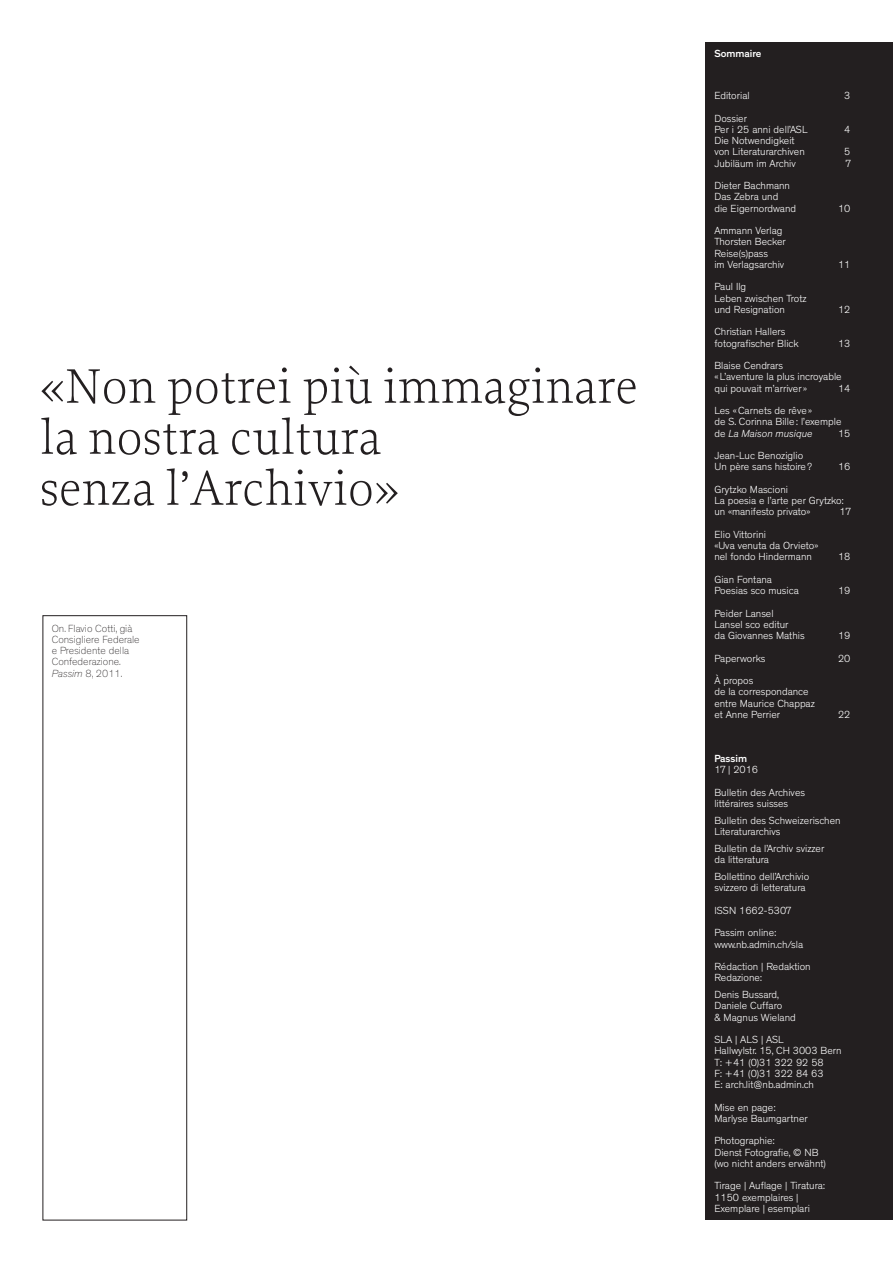
<style>
.page{position:relative;width:893px;height:1263px;background:#fff}
.page>*{position:absolute;margin:0;border:0;box-sizing:border-box;transform-origin:0 0}
.t1{font:300 51px/51px "Proforma";color:#231f20}
.t2{font:300 10.5px/11.2px "Theinhardt";color:#fff}
.t3{font:100 10.5px/11.2px "Theinhardt";color:#231f20}
.t4{font:500 10.5px "Theinhardt";color:#fff}
.s1{font-style:italic}
</style>
<div class="page">
<div style="left:43px;top:615px;width:144px;height:605px;border:1px solid #231f20"></div>
<div style="left:706px;top:43px;width:187px;height:1177px;background:#231f20"></div>
<h1 class="t1" style="left:40px;top:360px;width:600px">«Non potrei più immaginare la nostra cultura<br>senza l’Archivio»</h1>
<p class="t3" style="left:52px;top:623px;width:89px">On. Flavio Cotti, già<br>Consigliere Federale e Presidente della<br>Confederazione.<br><span class="s1">Passim</span> 8, 2011.</p>
<p class="t4" style="left:714px;top:50px;width:49px">Sommaire</p>
<p class="t2" style="left:714px;top:91px;width:37px">Editorial</p>
<p class="t2" style="left:844px;top:91px;width:8px">3</p>
<p class="t2" style="left:714px;top:113px;width:95px">Dossier<br>Per i 25 anni dell’ASL</p>
<p class="t2" style="left:844px;top:125px;width:8px">4</p>
<p class="t2" style="left:714px;top:136px;width:92px">Die Notwendigkeit von Literaturarchiven</p>
<p class="t2" style="left:844px;top:147px;width:8px">5</p>
<p class="t2" style="left:714px;top:158px;width:83px">Jubiläum im Archiv</p>
<p class="t2" style="left:846px;top:158px;width:6px">7</p>
<p class="t2" style="left:714px;top:181px;width:83px">Dieter Bachmann<br>Das Zebra und<br>die Eigernordwand</p>
<p class="t2" style="left:838px;top:203px;width:14px">10</p>
<p class="t2" style="left:714px;top:226px;width:73px">Ammann Verlag<br>Thorsten Becker<br>Reise(s)pass<br>im Verlagsarchiv</p>
<p class="t2" style="left:714px;top:282px;width:94px">Paul Ilg<br>Leben zwischen Trotz und Resignation</p>
<p class="t2" style="left:838px;top:260px;width:14px">11</p>
<p class="t2" style="left:838px;top:305px;width:14px">12</p>
<p class="t2" style="left:714px;top:327px;width:86px">Christian Hallers fotografischer Blick</p>
<p class="t2" style="left:838px;top:338px;width:14px">13</p>
<p class="t2" style="left:714px;top:361px;width:129px">Blaise Cendrars<br>«L’aventure la plus incroyable qui pouvait m’arriver»</p>
<p class="t2" style="left:838px;top:383px;width:14px">14</p>
<p class="t2" style="left:714px;top:406px;width:129px">Les «Carnets de rêve»<br>de S. Corinna Bille: l’exemple de <span class="s1">La Maison musique</span></p>
<p class="t2" style="left:838px;top:428px;width:14px">15</p>
<p class="t2" style="left:714px;top:451px;width:99px">Jean-Luc Benoziglio<br>Un père sans histoire?</p>
<p class="t2" style="left:838px;top:462px;width:14px">16</p>
<p class="t2" style="left:714px;top:485px;width:131px">Grytzko Mascioni<br>La poesia e l’arte per Grytzko: un «manifesto privato»</p>
<p class="t2" style="left:839px;top:507px;width:12px">17</p>
<p class="t2" style="left:714px;top:530px;width:105px">Elio Vittorini<br>«Uva venuta da Orvieto» nel fondo Hindermann</p>
<p class="t2" style="left:838px;top:552px;width:14px">18</p>
<p class="t2" style="left:714px;top:575px;width:86px">Gian Fontana<br>Poesias sco musica</p>
<p class="t2" style="left:838px;top:586px;width:14px">19</p>
<p class="t2" style="left:714px;top:608px;width:92px">Peider Lansel<br>Lansel sco editur<br>da Giovannes Mathis</p>
<p class="t2" style="left:838px;top:631px;width:14px">19</p>
<p class="t2" style="left:714px;top:653px;width:53px">Paperworks</p>
<p class="t2" style="left:838px;top:653px;width:14px">20</p>
<p class="t2" style="left:714px;top:676px;width:102px">À propos<br>de la correspondance entre Maurice Chappaz et Anne Perrier</p>
<p class="t2" style="left:838px;top:710px;width:14px">22</p>
<p class="t4" style="left:714px;top:755px;width:34px">Passim</p>
<p class="t2" style="left:714px;top:759px;width:92px;line-height:22.5px">17 | 2016<br>Bulletin des Archives</p>
<p class="t2" style="left:714px;top:796px;width:128px;line-height:16.8px">littéraires suisses<br>Bulletin des Schweizerischen</p>
<p class="t2" style="left:714px;top:824px;width:111px;line-height:16.8px">Literaturarchivs<br>Bulletin da l’Archiv svizzer</p>
<p class="t2" style="left:714px;top:852px;width:96px;line-height:16.8px">da litteratura<br>Bollettino dell’Archivio</p>
<p class="t2" style="left:714px;top:877px;width:93px;line-height:22.5px">svizzero di letteratura<br>ISSN 1662-5307<br>Passim online:</p>
<p class="t2" style="left:714px;top:934px;width:98px;line-height:22.5px">www.nb.admin.ch/sla<br>Rédaction | Redaktion</p>
<p class="t2" style="left:714px;top:970px;width:66px;line-height:16.8px">Redazione:<br>Denis Bussard,</p>
<p class="t2" style="left:714px;top:1001px;width:83px">Daniele Cuffaro<br>&amp; Magnus Wieland</p>
<p class="t2" style="left:714px;top:1035px;width:129px">SLA | ALS | ASL<br>Hallwylstr. 15, CH 3003 Bern<br>T: +41 (0)31 322 92 58<br>F: +41 (0)31 322 84 63<br>E: arch.lit@nb.admin.ch</p>
<p class="t2" style="left:714px;top:1102px;width:95px">Mise en page:<br>Marlyse Baumgartner</p>
<p class="t2" style="left:714px;top:1136px;width:113px">Photographie:<br>Dienst Fotografie, © NB (wo nicht anders erwähnt)</p>
<p class="t2" style="left:714px;top:1181px;width:112px">Tirage | Auflage | Tiratura:<br>1150 exemplaires |<br>Exemplare | esemplari</p>
</div>
